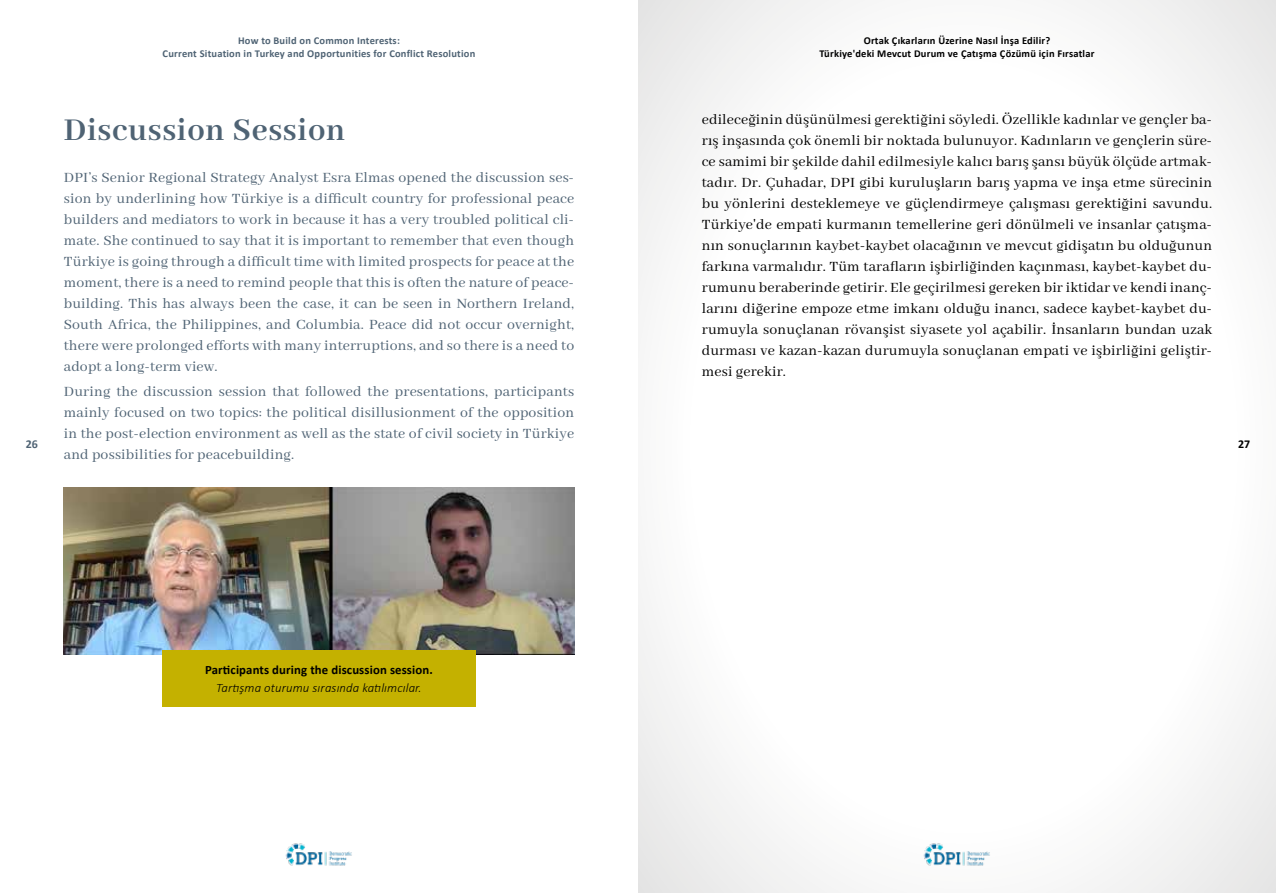
<style>
.page{position:relative;width:1276px;height:893px;background:#fff}
.page>*{position:absolute;margin:0;border:0;box-sizing:border-box;transform-origin:0 0}
.t1{font:700 34.5px "Abhaya Libre";letter-spacing:.02em;color:#4f6374}
.t2{font:15.75px/21px "Abhaya Libre";letter-spacing:.01em;color:#4f6374;text-align:justify}
.t3{font:15.75px/21px "Abhaya Libre";letter-spacing:.01em;color:#000;text-align:justify}
.t4{font:700 12.75px "Calibri";letter-spacing:.01em;color:#000}
.t5{font:italic 300 12.75px "Calibri";letter-spacing:.01em;color:#000}
.t6{font:700 12px "Calibri";color:#4f6374}
.t7{font:700 12px "Calibri";color:#000}
.t8{font:700 10.5px/13.5px "Calibri";letter-spacing:.02em;color:#4f6374;text-align:center}
.t9{font:700 10.5px/13.5px "Calibri";letter-spacing:.02em;color:#000;text-align:center}
</style>
<div class="page">
<svg style="left:638px;top:0;width:638px;height:893px"></svg>
<img style="left:285px;top:843px;width:67px;height:23px">
<img style="left:920px;top:840px;width:73px;height:29px">
<img style="left:64px;top:488px;width:510px;height:166px">
<div style="left:162px;top:650px;width:314px;height:56px;background:#c4b100"></div>
<p class="t8" style="left:163px;top:33px;width:314px">How to Build on Common Interests:<br>Current Situation in Turkey and Opportunities for Conflict Resolution</p>
<p class="t9" style="left:819px;top:33px;width:277px">Ortak Çıkarların Üzerine Nasıl İnşa Edilir?<br>Türkiye'deki Mevcut Durum ve Çatışma Çözümü için Fırsatlar</p>
<p class="t3" style="left:702px;top:109px;width:512px">edileceğinin düşünülmesi gerektiğini söyledi. Özellikle kadınlar ve gençler ba&shy;rış inşasında çok önemli bir noktada bulunuyor. Kadınların ve gençlerin süre&shy;ce samimi bir şekilde dahil edilmesiyle kalıcı barış şansı büyük ölçüde artmak&shy;tadır. Dr. Çuhadar, DPI gibi kuruluşların barış yapma ve inşa etme sürecinin bu yönlerini desteklemeye ve güçlendirmeye çalışması gerektiğini savundu.<br>Türkiye'de empati kurmanın temellerine geri dönülmeli ve insanlar çatışma&shy;nın sonuçlarının kaybet-kaybet olacağının ve mevcut gidişatın bu olduğunun farkına varmalıdır. Tüm tarafların işbirliğinden kaçınması, kaybet-kaybet du&shy;rumunu beraberinde getirir. Ele geçirilmesi gereken bir iktidar ve kendi inanç&shy;larını diğerine empoze etme imkanı olduğu inancı, sadece kaybet-kaybet du&shy;rumuyla sonuçlanan rövanşist siyasete yol açabilir. İnsanların bundan uzak durması ve kazan-kazan durumuyla sonuçlanan empati ve işbirliğini geliştir&shy;mesi gerekir.</p>
<h1 class="t1" style="left:64px;top:111px;width:283px">Discussion Session</h1>
<p class="t2" style="left:64px;top:168px;width:512px">DPI’s Senior Regional Strategy Analyst Esra Elmas opened the discussion ses&shy;sion by underlining how Türkiye is a difficult country for professional peace builders and mediators to work in because it has a very troubled political cli&shy;mate. She continued to say that it is important to remember that even though Türkiye is going through a difficult time with limited prospects for peace at the moment, there is a need to remind people that this is often the nature of peace&shy;building. This has always been the case, it can be seen in Northern Ireland, South Africa, the Philippines, and Columbia. Peace did not occur overnight, there were prolonged efforts with many interruptions, and so there is a need to adopt a long-term view.</p>
<p class="t2" style="left:64px;top:382px;width:512px">During the discussion session that followed the presentations, participants mainly focused on two topics: the political disillusionment of the opposition in the post-election environment as well as the state of civil society in Türkiye and possibilities for peacebuilding.</p>
<p class="t6" style="left:26px;top:436px;width:14px">26</p>
<p class="t7" style="left:1238px;top:436px;width:14px">27</p>
<p class="t4" style="left:205px;top:661px;width:229px">Participants during the discussion session.</p>
<p class="t5" style="left:216px;top:680px;width:207px">Tartışma oturumu sırasında katılımcılar.</p>
</div>
